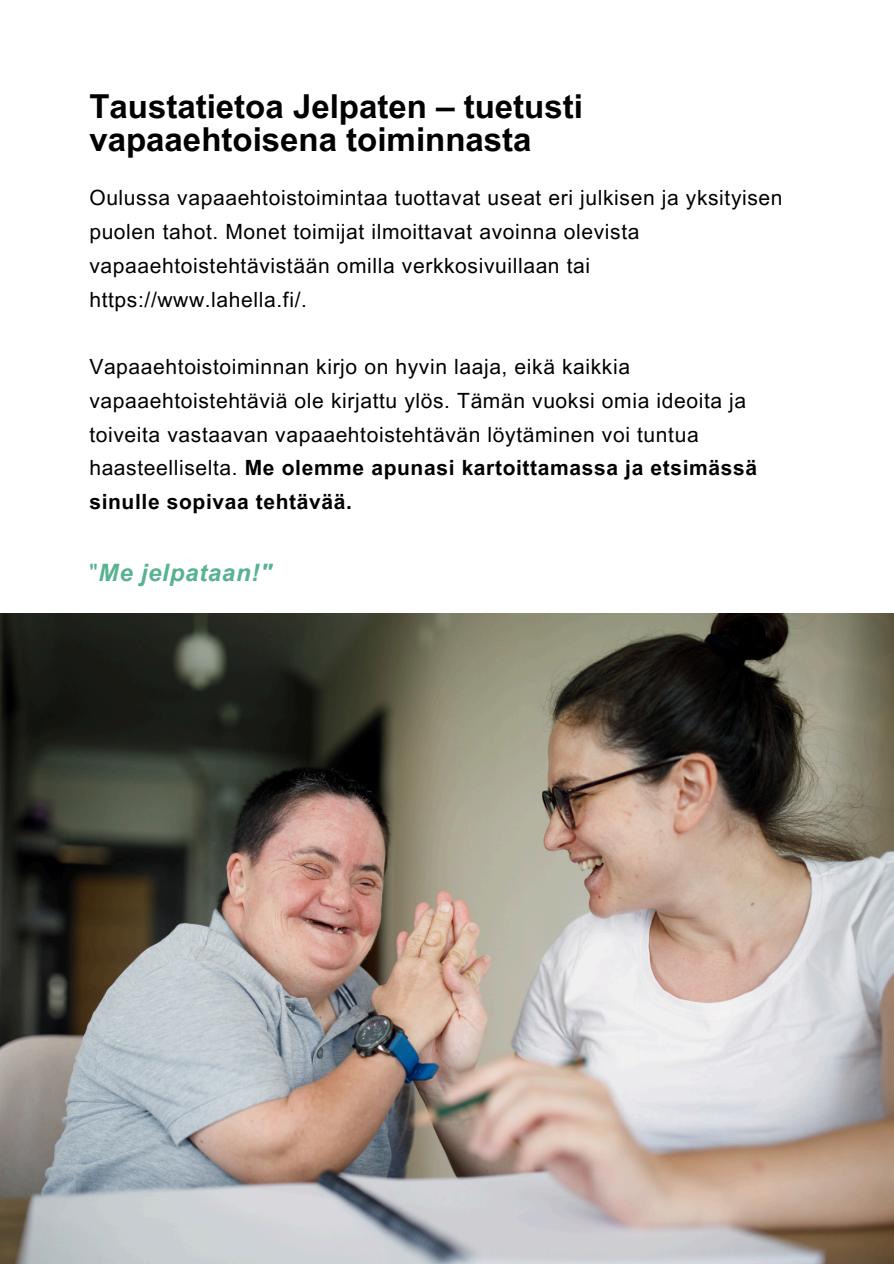
<style>
.page{position:relative;width:894px;height:1264px;background:#fff}
.page>*{position:absolute;margin:0;border:0;box-sizing:border-box;transform-origin:0 0}
.t1{font:700 33px/32.7px "Arial MT Pro";color:#000}
.t2{font:italic 700 24px "Arial MT Pro";letter-spacing:.03em;color:#57b28f}
.t3{font:21px/33.8px "Arial MT Pro";letter-spacing:.03em;color:#000}
.s1{font-weight:700}
.s2{font-weight:400;font-style:normal}
</style>
<div class="page">
<img style="left:0;top:613px;width:893px;height:650px">
<h1 class="t1" style="left:89px;top:95px;width:495px">Taustatietoa Jelpaten – tuetusti vapaaehtoisena toiminnasta</h1>
<p class="t3" style="left:89px;top:184px;width:694px">Oulussa vapaaehtoistoimintaa tuottavat useat eri julkisen ja yksityisen puolen tahot. Monet toimijat ilmoittavat avoinna olevista vapaaehtoistehtävistään omilla verkkosivuillaan tai https://www.lahella.fi/.</p>
<p class="t3" style="left:89px;top:352px;width:542px">Vapaaehtoistoiminnan kirjo on hyvin laaja, eikä kaikkia</p>
<p class="t3" style="left:89px;top:386px;width:669px">vapaaehtoistehtäviä ole kirjattu ylös. Tämän vuoksi omia ideoita ja toiveita vastaavan vapaaehtoistehtävän löytäminen voi tuntua haasteelliselta. <span class="s1">Me olemme apunasi kartoittamassa ja etsimässä sinulle sopivaa tehtävää.</span></p>
<h2 class="t2" style="left:89px;top:563px;width:183px"><span class="s2">"</span>Me jelpataan!"</h2>
</div>
